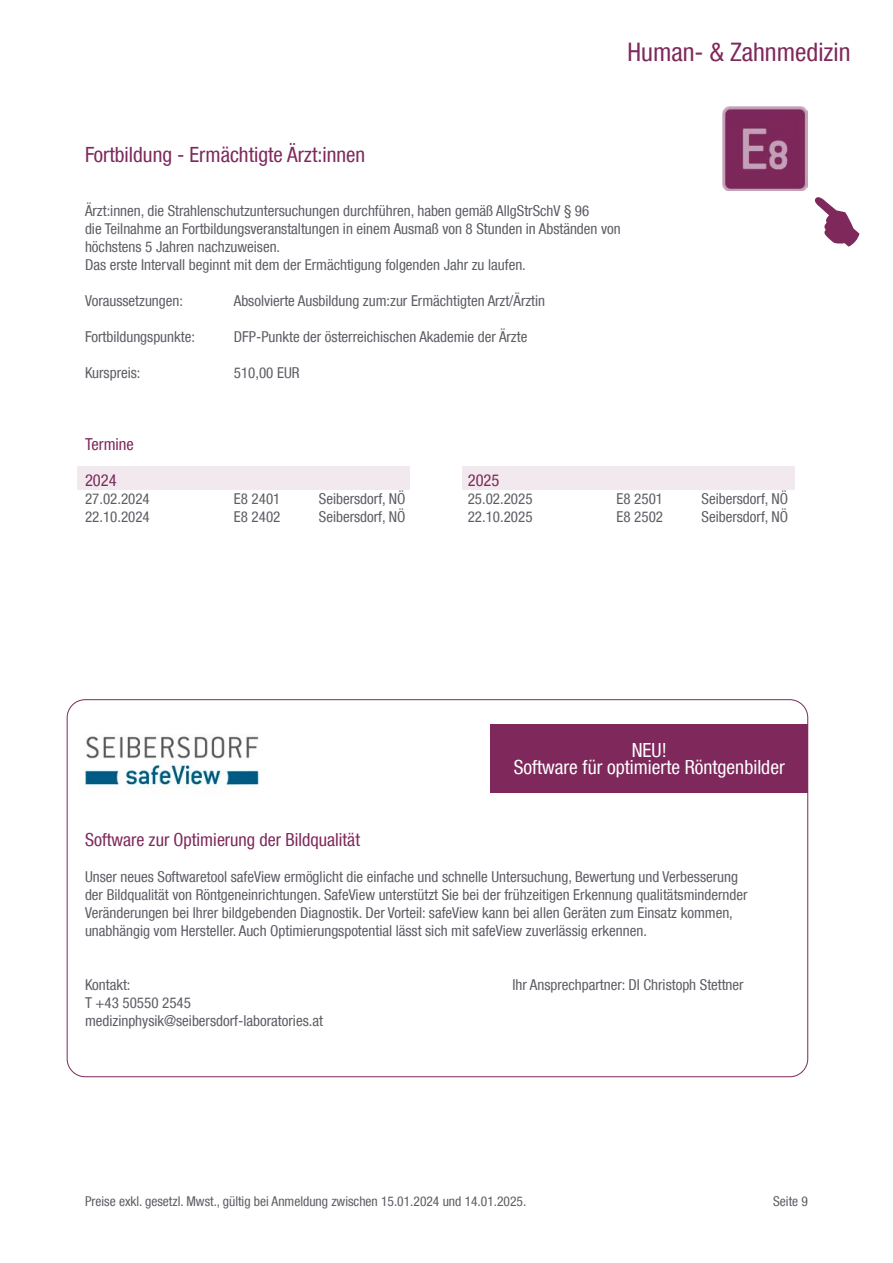
<style>
.page{position:relative;width:893px;height:1263px;background:#fff}
.page>*{position:absolute;margin:0;border:0;box-sizing:border-box;transform-origin:0 0}
.t1{font:condensed 25.5px "Helvetica Neue LT Com";color:#7e285b}
.t2{font:condensed 21px "Helvetica Neue LT Com";color:#7e285b}
.t3{font:condensed 19.5px/17.2px "Helvetica Neue LT Com";color:#fff;text-align:center}
.t4{font:condensed 18px "Helvetica Neue LT Com";color:#7e285b}
.t5{font:condensed 16.5px/36px "Helvetica Neue LT Com";color:#7e285b}
.t6{font:condensed 15px/18px "Helvetica Neue LT Com";color:#5b5d63}
.t7{font:condensed 13.5px "Helvetica Neue LT Com";color:#5b5d63}
</style>
<div class="page">
<img style="left:723px;top:106px;width:85px;height:85px">
<svg style="left:814px;top:197px;width:45px;height:50px"></svg>
<div style="left:78px;top:466px;width:332px;height:24px;background:#f2e9ee"></div>
<div style="left:462px;top:466px;width:333px;height:24px;background:#f2e9ee"></div>
<img style="left:80px;top:735px;width:180px;height:54px">
<div style="left:490px;top:724px;width:318px;height:69px;background:#7e285b"></div>
<h1 class="t1" style="left:628px;top:37px;width:224px">Human- &amp; Zahnmedizin</h1>
<h2 class="t2" style="left:85px;top:142px;width:282px">Fortbildung - Ermächtigte Ärzt:innen</h2>
<p class="t6" style="left:85px;top:202px;width:537px">Ärzt:innen, die Strahlenschutzuntersuchungen durchführen, haben gemäß AllgStrSchV § 96<br>die Teilnahme an Fortbildungsveranstaltungen in einem Ausmaß von 8 Stunden in Abständen von höchstens 5 Jahren nachzuweisen.<br>Das erste Intervall beginnt mit dem der Ermächtigung folgenden Jahr zu laufen.</p>
<p class="t6" style="left:85px;top:292px;width:99px">Voraussetzungen:</p>
<p class="t6" style="left:234px;top:292px;width:313px">Absolvierte Ausbildung zum:zur Ermächtigten Arzt/Ärztin</p>
<p class="t6" style="left:85px;top:328px;width:111px">Fortbildungspunkte:</p>
<p class="t6" style="left:234px;top:328px;width:295px">DFP-Punkte der österreichischen Akademie der Ärzte</p>
<p class="t6" style="left:85px;top:364px;width:57px">Kurspreis:</p>
<p class="t6" style="left:234px;top:364px;width:67px">510,00 EUR</p>
<p class="t5" style="left:85px;top:426px;width:50px">Termine<br>2024</p>
<p class="t5" style="left:468px;top:462px;width:33px">2025</p>
<p class="t6" style="left:85px;top:490px;width:66px">27.02.2024</p>
<p class="t6" style="left:234px;top:490px;width:48px">E8 2401</p>
<p class="t6" style="left:319px;top:490px;width:88px">Seibersdorf, NÖ</p>
<p class="t6" style="left:468px;top:490px;width:66px">25.02.2025</p>
<p class="t6" style="left:617px;top:490px;width:48px">E8 2501</p>
<p class="t6" style="left:702px;top:490px;width:88px">Seibersdorf, NÖ</p>
<p class="t6" style="left:85px;top:508px;width:66px">22.10.2024</p>
<p class="t6" style="left:234px;top:508px;width:48px">E8 2402</p>
<p class="t6" style="left:319px;top:508px;width:88px">Seibersdorf, NÖ</p>
<p class="t6" style="left:468px;top:508px;width:66px">22.10.2025</p>
<p class="t6" style="left:617px;top:508px;width:48px">E8 2502</p>
<p class="t6" style="left:702px;top:508px;width:88px">Seibersdorf, NÖ</p>
<h3 class="t3" style="left:514px;top:741px;width:273px">NEU!<br>Software für optimierte Röntgenbilder</h3>
<p class="t4" style="left:85px;top:829px;width:277px">Software zur Optimierung der Bildqualität</p>
<p class="t6" style="left:85px;top:868px;width:664px">Unser neues Softwaretool safeView ermöglicht die einfache und schnelle Untersuchung, Bewertung und Verbesserung der Bildqualität von Röntgeneinrichtungen. SafeView unterstützt Sie bei der frühzeitigen Erkennung qualitätsmindernder Veränderungen bei Ihrer bildgebenden Diagnostik. Der Vorteil: safeView kann bei allen Geräten zum Einsatz kommen, unabhängig vom Hersteller. Auch Optimierungspotential lässt sich mit safeView zuverlässig erkennen.</p>
<p class="t6" style="left:85px;top:976px;width:239px">Kontakt:<br>T +43 50550 2545 medizinphysik@seibersdorf-laboratories.at</p>
<p class="t6" style="left:512px;top:976px;width:233px">Ihr Ansprechpartner: DI Christoph Stettner</p>
<p class="t7" style="left:85px;top:1193px;width:443px">Preise exkl. gesetzl. Mwst., gültig bei Anmeldung zwischen 15.01.2024 und 14.01.2025.</p>
<p class="t7" style="left:773px;top:1193px;width:36px">Seite 9</p>
</div>
